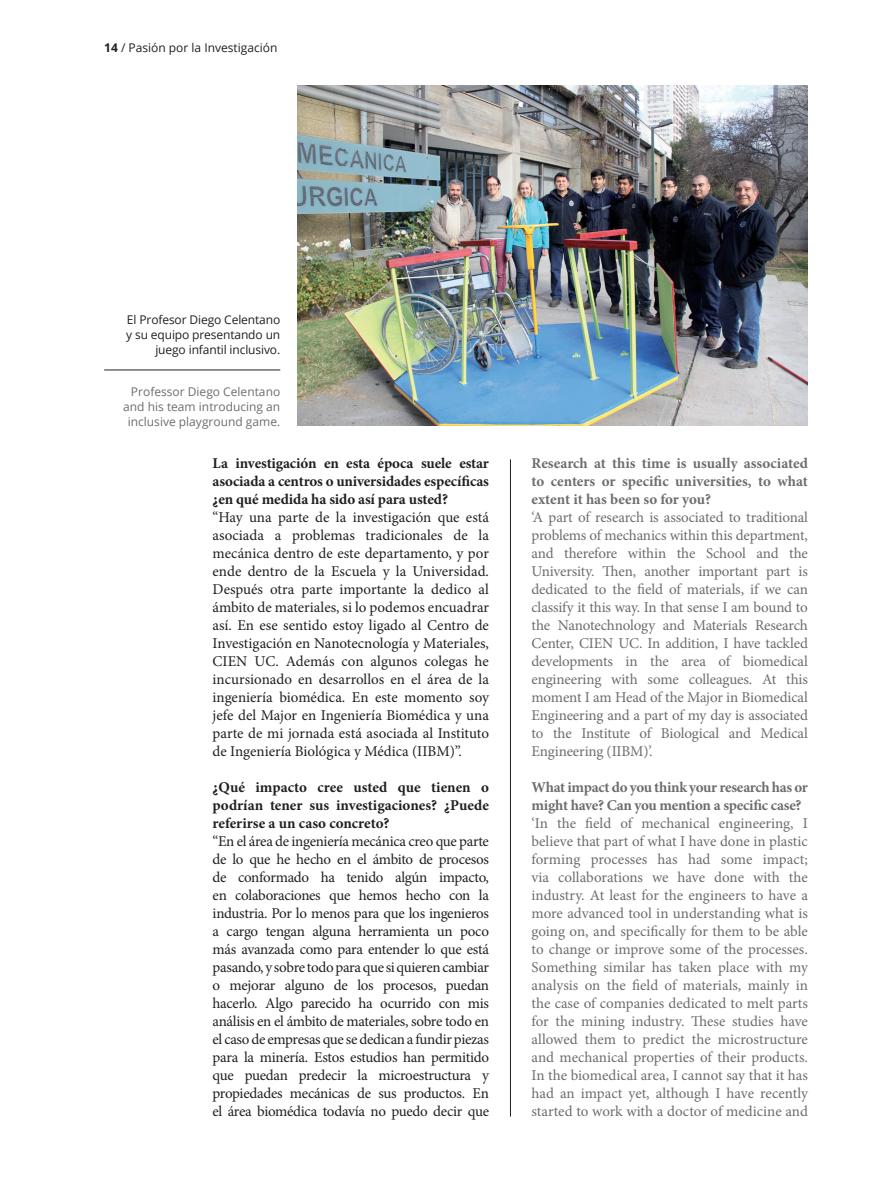
<style>
.page{position:relative;width:893px;height:1191px;background:#fff}
.page>*{position:absolute;margin:0;border:0;box-sizing:border-box;transform-origin:0 0}
.t1{font:15px/18px "Minion Pro";letter-spacing:-.01em;color:#6c6d70;text-align:justify}
.t2{font:15px/18px "Minion Pro";letter-spacing:-.015em;color:#231f20;text-align:justify}
.t3{font:700 15px/18px "Minion Pro";letter-spacing:-.005em;color:#231f20;text-align:justify}
.t4{font:700 15px/18px "Minion Pro";letter-spacing:-.01em;color:#6c6d70;text-align:justify}
.t5{font:12px/15px "Open Sans";letter-spacing:-.01em;color:#231f20;text-align:right}
.t6{font:12px/15px "Open Sans";color:#6c6d70;text-align:right}
.s1{font-weight:700}
</style>
<div class="page">
<img style="left:297px;top:86px;width:511px;height:339px">
<hr style="left:104px;top:370px;width:176px;height:1px;background:#231f20">
<hr style="left:510px;top:459px;width:1px;height:657px;background:#231f20">
<p class="t5" style="left:104px;top:40px;width:175px"><span class="s1">14</span> / Pasión por la Investigación</p>
<p class="t5" style="left:126px;top:311px;width:156px">El Profesor Diego Celentano y su equipo presentando un juego infantil inclusivo.</p>
<p class="t6" style="left:123px;top:383px;width:159px">Professor Diego Celentano and his team introducing an inclusive playground game.</p>
<p class="t3" style="left:213px;top:454px;width:278px">La investigación en esta época suele estar asociada a centros o universidades específicas ¿en qué medida ha sido así para usted?</p>
<p class="t2" style="left:213px;top:508px;width:278px">“Hay una parte de la investigación que está asociada a problemas tradicionales de la mecánica dentro de este departamento, y por ende dentro de la Escuela y la Universidad.<br>Después otra parte importante la dedico al ámbito de materiales, si lo podemos encuadrar así. En ese sentido estoy ligado al Centro de Investigación en Nanotecnología y Materiales, CIEN UC. Además con algunos colegas he incursionado en desarrollos en el área de la ingeniería biomédica. En este momento soy jefe del Major en Ingeniería Biomédica y una parte de mi jornada está asociada al Instituto de Ingeniería Biológica y Médica (IIBM)”.</p>
<p class="t3" style="left:213px;top:778px;width:278px">¿Qué impacto cree usted que tienen o podrían tener sus investigaciones? ¿Puede referirse a un caso concreto?</p>
<p class="t2" style="left:213px;top:832px;width:278px">“En el área de ingeniería mecánica creo que parte de lo que he hecho en el ámbito de procesos de conformado ha tenido algún impacto, en colaboraciones que hemos hecho con la industria. Por lo menos para que los ingenieros a cargo tengan alguna herramienta un poco más avanzada como para entender lo que está pasando, y sobre todo para que si quieren cambiar o mejorar alguno de los procesos, puedan hacerlo. Algo parecido ha ocurrido con mis análisis en el ámbito de materiales, sobre todo en el caso de empresas que se dedican a fundir piezas para la minería. Estos estudios han permitido que puedan predecir la microestructura y propiedades mecánicas de sus productos. En el área biomédica todavía no puedo decir que</p>
<p class="t4" style="left:531px;top:454px;width:278px">Research at this time is usually associated to centers or specific universities, to what extent it has been so for you?</p>
<p class="t1" style="left:531px;top:508px;width:278px">‘A part of research is associated to traditional problems of mechanics within this department, and therefore within the School and the University. Then, another important part is dedicated to the field of materials, if we can classify it this way. In that sense I am bound to the Nanotechnology and Materials Research Center, CIEN UC. In addition, I have tackled developments in the area of biomedical engineering with some colleagues. At this moment I am Head of the Major in Biomedical Engineering and a part of my day is associated to the Institute of Biological and Medical Engineering (IIBM)’.</p>
<p class="t4" style="left:531px;top:778px;width:278px">What impact do you think your research has or might have? Can you mention a specific case?</p>
<p class="t1" style="left:531px;top:814px;width:278px">‘In the field of mechanical engineering, I believe that part of what I have done in plastic forming processes has had some impact; via collaborations we have done with the industry. At least for the engineers to have a more advanced tool in understanding what is going on, and specifically for them to be able to change or improve some of the processes.<br>Something similar has taken place with my analysis on the field of materials, mainly in the case of companies dedicated to melt parts for the mining industry. These studies have allowed them to predict the microstructure and mechanical properties of their products.<br>In the biomedical area, I cannot say that it has had an impact yet, although I have recently started to work with a doctor of medicine and</p>
</div>
